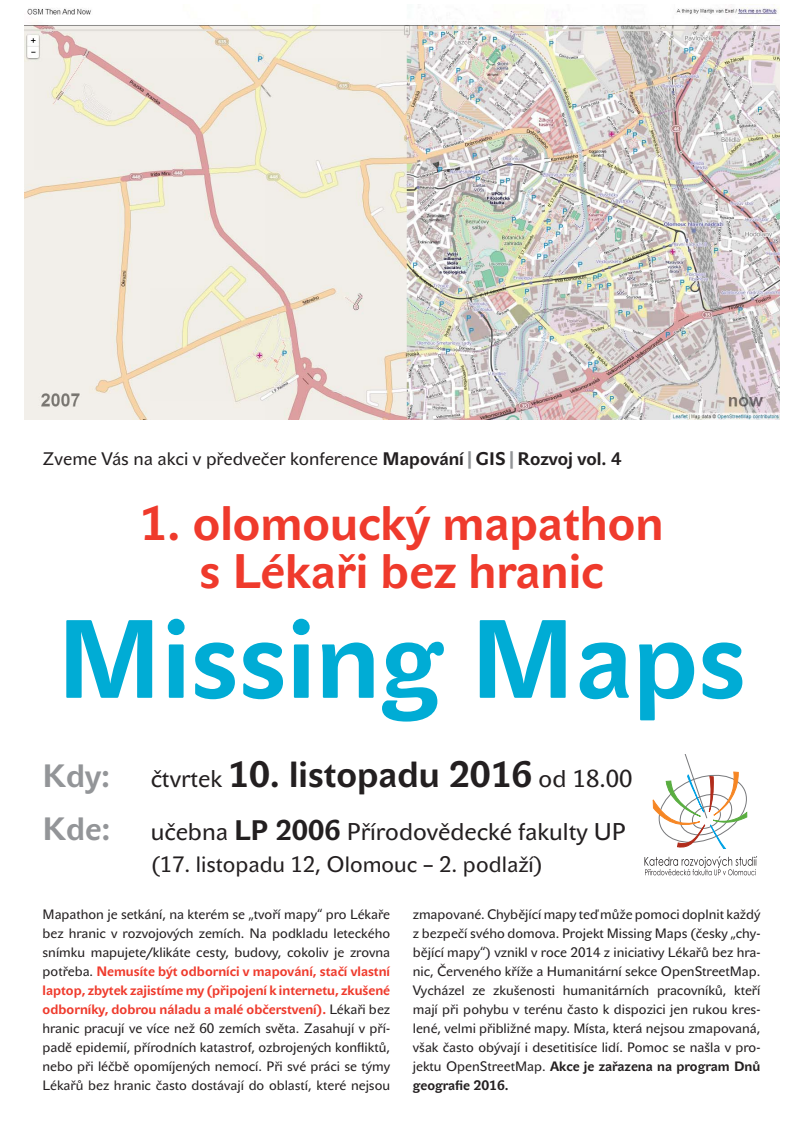
<style>
.page{position:relative;width:803px;height:1134px;background:#fff}
.page>*{position:absolute;margin:0;border:0;box-sizing:border-box;transform-origin:0 0}
.t1{font:700 110px "Abc Green";color:#00acd5}
.t2{font:700 48px/48px "Abc Green";color:#ef3a2c;text-align:center}
.t3{font:700 36px "Abc Green";color:#231f20}
.t4{font:700 32px "Abc Green";color:#939598}
.t5{font:24px "Abc Green";color:#231f20}
.t6{font:22px "Abc Green";color:#231f20}
.t7{font:18px "Abc Green";color:#231f20}
.t8{font:13.5px/19px "Abc Green";color:#231f20;text-align:justify}
.s1{font-weight:700}
.s2{font-weight:400;font-size:24px}
.s3{font-weight:700;font-size:28px}
.s4{font-weight:700;color:#ef3a2c}
</style>
<div class="page">
<img style="left:24px;top:4px;width:755px;height:416px">
<svg style="left:652px;top:755px;width:96px;height:94px"></svg>
<svg style="left:644px;top:856px;width:112px;height:19px"></svg>
<h3 class="t7" style="left:43px;top:452px;width:580px">Zveme Vás na akci v předvečer konference <span class="s1">Mapování GIS Rozvoj vol. 4</span></h3>
<h2 class="t2" style="left:139px;top:505px;width:525px">1. olomoucký mapathon s Lékaři bez hranic</h2>
<h1 class="t1" style="left:57px;top:619px;width:690px">Missing Maps</h1>
<h3 class="t4" style="left:43px;top:764px;width:69px">Kdy:</h3>
<h3 class="t3" style="left:151px;top:762px;width:483px"><span class="s2">čtvrtek</span> 10. listopadu 2016 <span class="s2">od 18.00</span></h3>
<h3 class="t4" style="left:43px;top:817px;width:69px">Kde:</h3>
<h3 class="t5" style="left:151px;top:822px;width:476px">učebna <span class="s3">LP 2006</span> Přírodovědecké fakulty UP</h3>
<h3 class="t6" style="left:151px;top:856px;width:393px">(17. listopadu 12, Olomouc – 2. podlaží)</h3>
<p class="t8" style="left:43px;top:906px;width:349px">Mapathon je setkání, na kterém se „tvoří mapy“ pro Lékaře bez hranic v rozvojových zemích. Na podkladu leteckého snímku mapujete/klikáte cesty, budovy, cokoliv je zrovna potřeba. <span class="s4">Nemusíte být odborníci v mapování, stačí vlastní laptop, zbytek zajistíme my (připojení k internetu, zkušené odborníky, dobrou náladu a malé občerstvení).</span> Lékaři bez hranic pracují ve více než 60 zemích světa. Zasahují v pří&shy;padě epidemií, přírodních katastrof, ozbrojených konfliktů, nebo při léčbě opomíjených nemocí. Při své práci se týmy Lékařů bez hranic často dostávají do oblastí, které nejsou</p>
<p class="t8" style="left:412px;top:906px;width:349px">zmapované. Chybějící mapy teď může pomoci doplnit každý z bezpečí svého domova. Projekt Missing Maps (česky „chy&shy;bějící mapy“) vznikl v roce 2014 z iniciativy Lékařů bez hra&shy;nic, Červeného kříže a Humanitární sekce OpenStreetMap.<br>Vycházel ze zkušenosti humanitárních pracovníků, kteří mají při pohybu v terénu často k dispozici jen rukou kres&shy;lené, velmi přibližné mapy. Místa, která nejsou zmapovaná, však často obývají i desetitisíce lidí. Pomoc se našla v pro&shy;jektu OpenStreetMap. <span class="s1">Akce je zařazena na program Dnů geografie 2016.</span></p>
</div>
